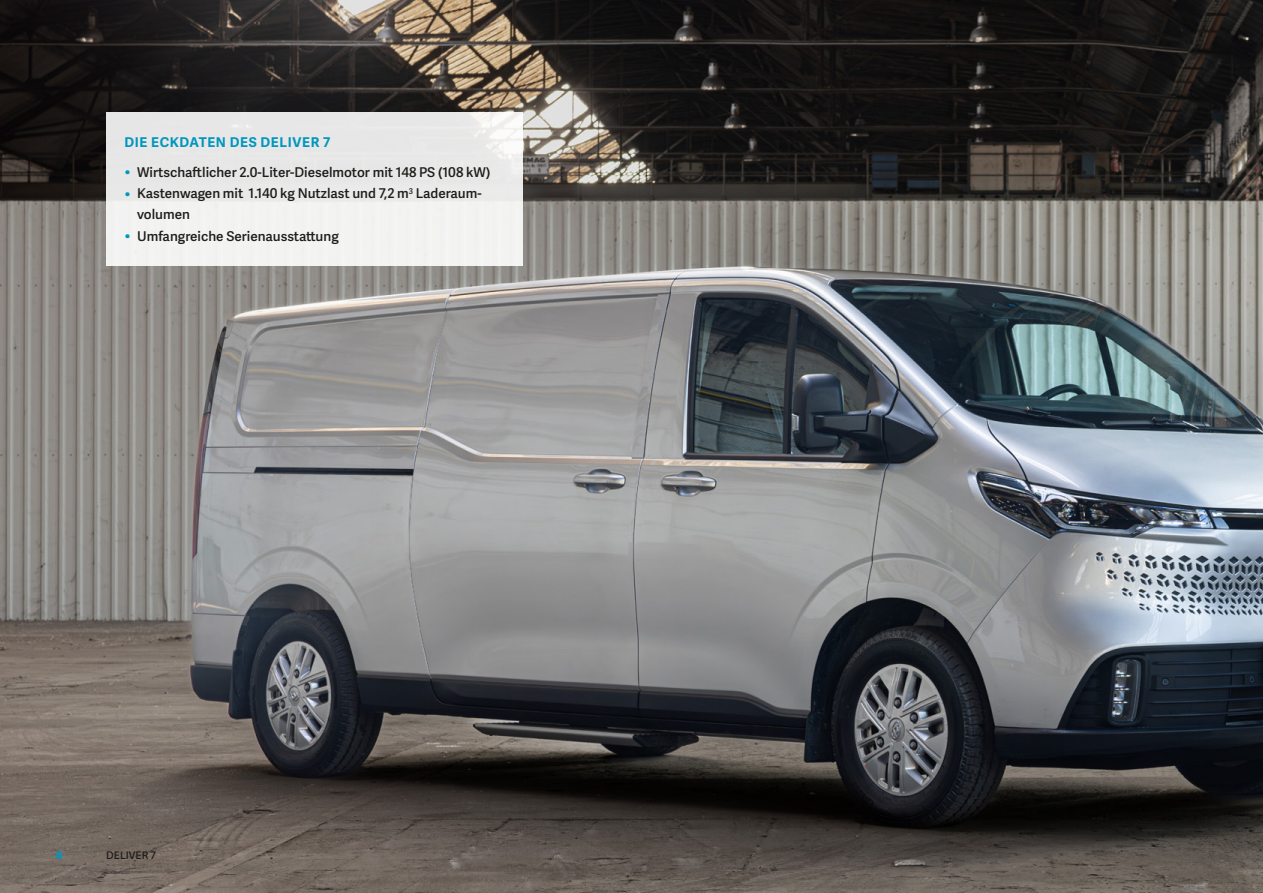
<style>
.page{position:relative;width:1263px;height:893px;background:#fff}
.page>*{position:absolute;margin:0;border:0;box-sizing:border-box;transform-origin:0 0}
.t1{font:700 14.25px "Adelle Sans";color:#0097be}
.t2{font:600 13.5px/21.3px "Adelle Sans";color:#1d1d1b}
.t3{font:700 13.5px "Adelle Sans";letter-spacing:.05em;color:#0097be}
.t4{font:600 10.5px "Adelle Sans";color:#1d1d1b}
.s1{font-weight:700;color:#0097be}
</style>
<div class="page">
<img style="left:0;top:0;width:1263px;height:893px">
<div style="left:106px;top:112px;width:417px;height:153px;background:#ebeaea"></div>
<p class="t3" style="left:124px;top:132px;width:207px">DIE ECKDATEN DES DELIVER 7</p>
<p class="t2" style="left:124px;top:161px;width:367px"><span class="s1">•</span> Wirtschaftlicher 2.0-Liter-Dieselmotor mit 148 PS (108 kW)</p>
<p class="t2" style="left:137px;top:182px;width:346px;text-indent:-13px"><span class="s1">•</span> Kastenwagen mit 1.140 kg Nutzlast und 7,2 m<sup>3</sup> Laderaum&shy;volumen</p>
<p class="t2" style="left:124px;top:225px;width:216px"><span class="s1">•</span> Umfangreiche Serienausstattung</p>
<p class="t1" style="left:55px;top:843px;width:9px">4</p>
<p class="t4" style="left:106px;top:848px;width:51px">DELIVER 7</p>
</div>
